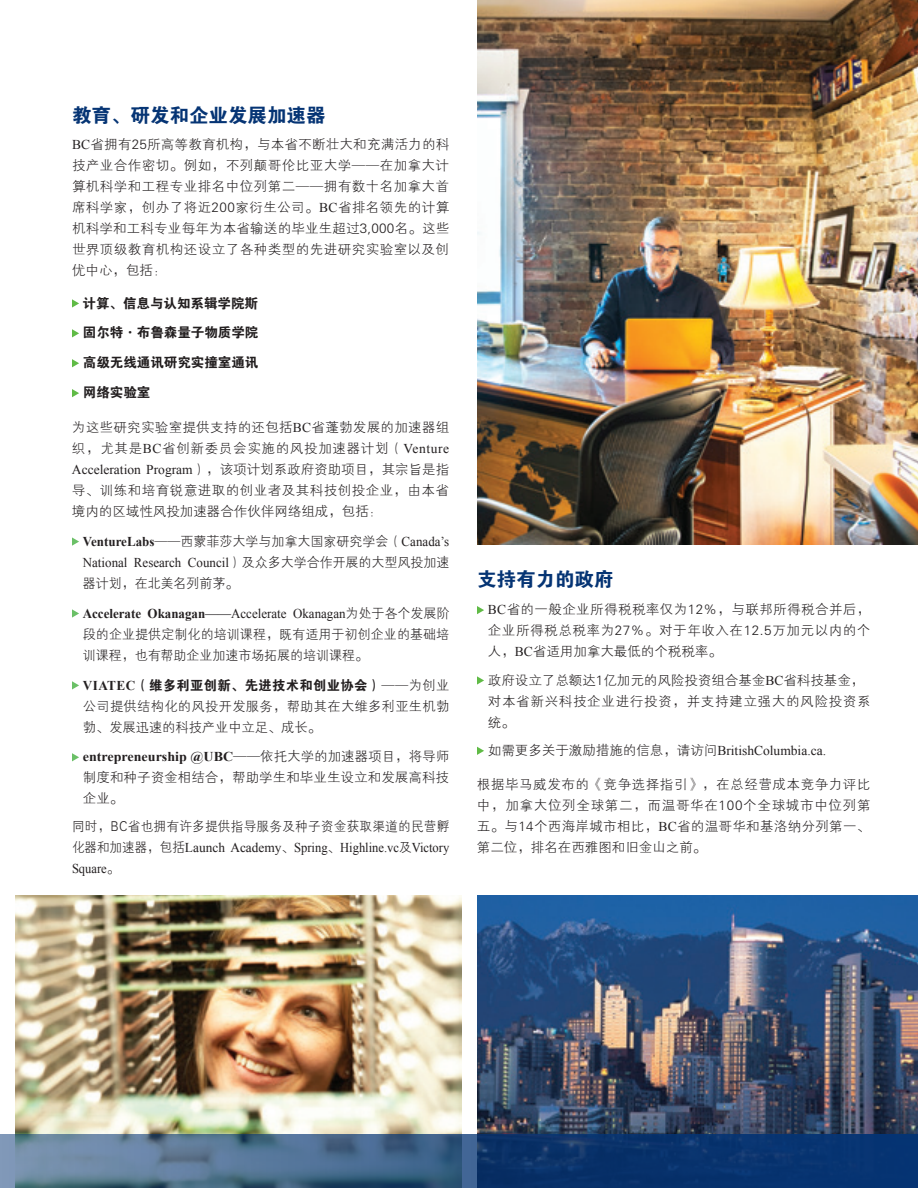
<style>
.page{position:relative;width:918px;height:1188px;background:#fff}
.page>*{position:absolute;margin:0;border:0;box-sizing:border-box;transform-origin:0 0}
.t1{font:19.5px "FZDHTJW GB1 0";color:#053474}
.t2{font:13.5px/21px "FZXH1 JW GB1 0";letter-spacing:.025em;color:#231f20}
.t3{font:13.5px/21px "Times New Roman";color:#231f20}
.t4{font:13.5px "Times New Roman";color:#231f20;scale:.96 1}
.t5{font:13.5px/21px "FZXH1 JW GB1 0";letter-spacing:.025em;color:#231f20;scale:.96 1}
.t6{font:13.5px "FZDHTJW GB1 0";color:#231f20}
.t7{font:13.5px "FZXH1 JW GB1 0";letter-spacing:.005em;color:#231f20;scale:.96 1}
.t8{font:700 13.5px "Times New Roman";color:#231f20;scale:1.04 1}
.t9{font:13.5px/21px "FZXH1 JW GB1 0";letter-spacing:.005em;color:#231f20}
.t10{font:13.5px "FZXH1 JW GB1 0";letter-spacing:.025em;color:#231f20;scale:.93 1}
.t11{font:13.5px "FZDHTJW GB1 0";letter-spacing:.03em;color:#231f20}
.t12{font:13.5px "FZXH1 JW GB1 0";color:#231f20;scale:.96 1}
.s1{font-family:"Times New Roman"}
.s2{font-family:"FZXH1 JW GB1 0"}
.s3{font-family:"Times New Roman";font-weight:700}
.s4{font-weight:700}
.s5{font-family:"FZXH1 JW GB1 0";font-weight:400}
</style>
<div class="page">
<img style="left:477px;top:895px;width:441px;height:239px">
<img style="left:16px;top:895px;width:445px;height:239px">
<svg style="left:72px;top:299px;width:7px;height:9px"></svg>
<svg style="left:72px;top:329px;width:7px;height:8px"></svg>
<svg style="left:72px;top:359px;width:7px;height:8px"></svg>
<svg style="left:72px;top:389px;width:7px;height:8px"></svg>
<svg style="left:72px;top:537px;width:7px;height:9px"></svg>
<svg style="left:72px;top:609px;width:7px;height:9px"></svg>
<svg style="left:72px;top:681px;width:7px;height:9px"></svg>
<svg style="left:72px;top:753px;width:7px;height:8px"></svg>
<svg style="left:477px;top:606px;width:7px;height:8px"></svg>
<svg style="left:477px;top:676px;width:7px;height:9px"></svg>
<svg style="left:477px;top:747px;width:7px;height:8px"></svg>
<img style="left:477px;top:0;width:441px;height:544px">
<svg style="left:0;top:1134px;width:918px;height:54px;background:#2f547f"></svg>
<h1 class="t1" style="left:72px;top:104px;width:255px">教育、研发和企业发展加速器</h1>
<p class="t2" style="left:72px;top:135px;width:379px;text-align:justify"><span class="s1">BC</span>省拥有25所高等教育机构，与本省不断壮大和充满活力的科技产业合作密切。例如，不列颠哥伦比亚大学——在加拿大计算机科学和工程专业排名中位列第二——拥有数十名加拿大首席科学家，创办了将近200家衍生公司。<span class="s1">BC</span>省排名领先的计算机科学和工科专业每年为本省输送的毕业生超过3,000名。这些世界顶级教育机构还设立了各种类型的先进研究实验室以及创优中心，包括：</p>
<p class="t6" style="left:83px;top:295px;width:177px">计算、信息与认知系辑学院斯</p>
<p class="t6" style="left:83px;top:325px;width:177px">固尔特·布鲁森量子物质学院</p>
<p class="t6" style="left:83px;top:355px;width:177px">高级无线通讯研究实撞室通讯</p>
<p class="t6" style="left:83px;top:385px;width:69px">网络实验室</p>
<p class="t2" style="left:72px;top:417px;width:379px">为这些研究实验室提供支持的还包括<span class="s1">BC</span>省蓬勃发展的加速器组织，尤其是<span class="s1">BC</span>省创新委员会实施的风投加速器计划（<span class="s1">Venture</span></p>
<p class="t3" style="left:72px;top:459px;width:379px">Acceleration Program<span class="s2">），该项计划系政府资助项目，其宗旨是指</span></p>
<p class="t2" style="left:72px;top:480px;width:379px">导、训练和培育锐意进取的创业者及其科技创投企业，由本省境内的区域性风投加速器合作伙伴网络组成，包括：</p>
<p class="t7" style="left:83px;top:534px;width:383px"><span class="s3">VentureLabs</span>——西蒙菲莎大学与加拿大国家研究学会（<span class="s1">Canada’s</span></p>
<p class="t4" style="left:83px;top:553px;width:383px">National Research Council<span class="s2">）及众多大学合作开展的大型风投加速</span></p>
<p class="t12" style="left:83px;top:576px;width:164px">器计划，在北美名列前茅。</p>
<p class="t4" style="left:83px;top:604px;width:383px"><span class="s4">Accelerate Okanagan</span>——Accelerate Okanagan<span class="s2">为处于各个发展阶</span></p>
<p class="t5" style="left:83px;top:624px;width:383px">段的企业提供定制化的培训课程，既有适用于初创企业的基础培训课程，也有帮助企业加速市场拓展的培训课程。</p>
<p class="t11" style="left:83px;top:677px;width:368px"><span class="s3">VIATEC</span>（维多利亚创新、先进技术和创业协会）<span class="s2">——为创业</span></p>
<p class="t2" style="left:83px;top:696px;width:368px">公司提供结构化的风投开发服务，帮助其在大维多利亚生机勃勃、发展迅速的科技产业中立足、成长。</p>
<p class="t8" style="left:83px;top:748px;width:354px">entrepreneurship @UBC<span class="s5">——依托大学的加速器项目，将导师</span></p>
<p class="t9" style="left:83px;top:768px;width:368px">制度和种子资金相结合，帮助学生和毕业生设立和发展高科技企业。</p>
<p class="t10" style="left:72px;top:819px;width:407px">同时，BC省也拥有许多提供指导服务及种子资金获取渠道的民营孵</p>
<p class="t3" style="left:72px;top:837px;width:379px"><span class="s2">化器和加速器，包括</span>Launch Academy<span class="s2">、</span>Spring<span class="s2">、</span>Highline.vc<span class="s2">及</span>Victory<br>Square<span class="s2">。</span></p>
<h1 class="t1" style="left:477px;top:569px;width:138px">支持有力的政府</h1>
<p class="t2" style="left:488px;top:599px;width:384px;text-align:justify"><span class="s1">BC</span>省的一般企业所得税税率仅为12%，与联邦所得税合并后，企业所得税总税率为27%。对于年收入在12.5万加元以内的个人，<span class="s1">BC</span>省适用加拿大最低的个税税率。</p>
<p class="t2" style="left:488px;top:670px;width:384px">政府设立了总额达1亿加元的风险投资组合基金<span class="s1">BC</span>省科技基金，对本省新兴科技企业进行投资，并支持建立强大的风险投资系统。</p>
<p class="t3" style="left:488px;top:740px;width:340px"><span class="s2">如需更多关于激励措施的信息，请访问</span>BritishColumbia.ca.</p>
<p class="t2" style="left:477px;top:775px;width:395px;text-align:justify">根据毕马威发布的《竞争选择指引》，在总经营成本竞争力评比中，加拿大位列全球第二，而温哥华在100个全球城市中位列第五。与14个西海岸城市相比，<span class="s1">BC</span>省的温哥华和基洛纳分列第一、第二位，排名在西雅图和旧金山之前。</p>
</div>
